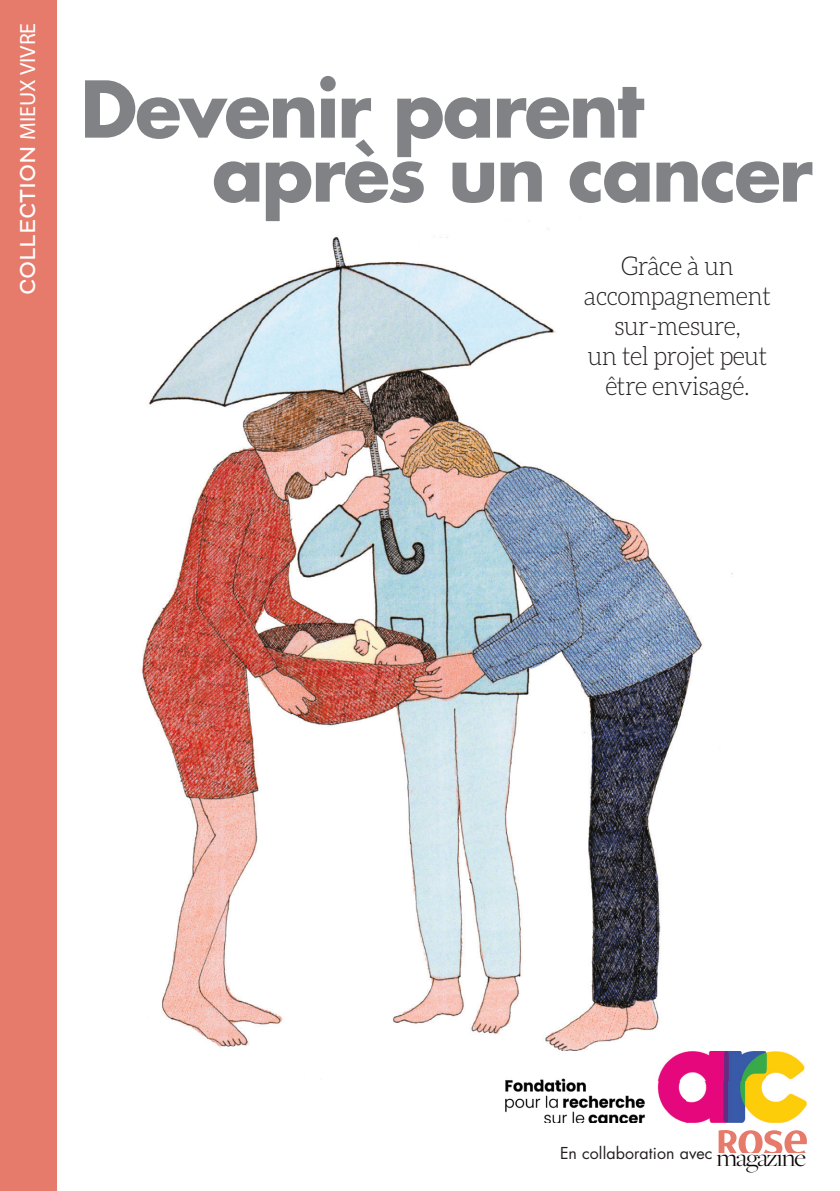
<style>
.page{position:relative;width:840px;height:1191px;background:#fff}
.page>*{position:absolute;margin:0;border:0;box-sizing:border-box;transform-origin:0 0}
.t1{font:700 76px/64px "Futura Std";letter-spacing:-.03em;color:#808285}
.t2{font:300 26px/30px "Aleo";letter-spacing:-.02em;color:#231f20;text-align:center;scale:.94 1}
.t3{font:22px "Pluto";color:#fff}
.t4{font:16px "Futura Std";letter-spacing:.005em;color:#231f20}
.s1{font-family:"Myriad Pro"}
.s2{font-family:"Freight Big Pro";font-weight:300;font-size:26.2px;color:#080302}
</style>
<div class="page">
<img style="left:141px;top:229px;width:592px;height:822px">
<div style="left:0;top:0;width:57px;height:1191px;background:#e77b6b"></div>
<svg style="left:718px;top:1130px;width:88px;height:23px"></svg>
<img style="left:505px;top:1080px;width:180px;height:42px">
<img style="left:685px;top:1051px;width:121px;height:71px">
<img style="left:540px;top:1051px;width:225px;height:29px">
<p class="t3" style="left:15px;top:295px;width:274px;rotate:-90deg">COLLECTION <span class="s1">MIEUX VIVRE</span></p>
<h1 class="t1" style="left:212px;top:76px;width:602px;text-indent:-132px">Devenir parent après un cancer</h1>
<p class="t2" style="left:583px;top:250px;width:200px">Grâce à un accompagnement sur-mesure,<br>un tel projet peut être envisagé.</p>
<p class="t4" style="left:559px;top:1143px;width:247px">En collaboration avec <span class="s2">magazine</span></p>
</div>
